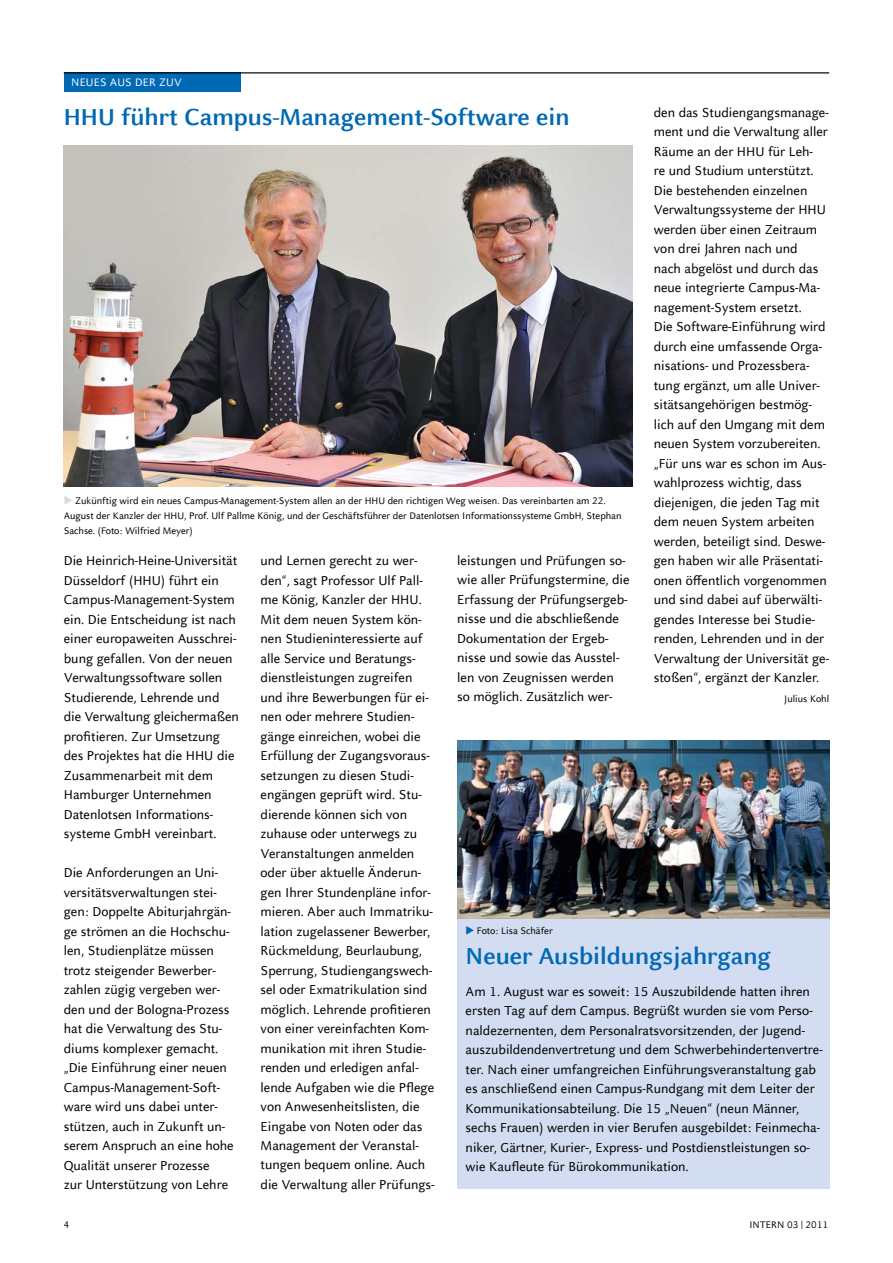
<style>
.page{position:relative;width:893px;height:1263px;background:#fff}
.page>*{position:absolute;margin:0;border:0;box-sizing:border-box;transform-origin:0 0}
.t1{font:700 25.5px "Celeste Sans Offc Pro";color:#0069b4}
.t2{font:14.25px/19.5px "Celeste Sans Offc Pro";color:#000}
.t3{font:12px "Celeste Sans Offc Pro";letter-spacing:.015em;color:#fff}
.t4{font:10.5px/14.7px "Celeste Sans Offc Pro";color:#000}
.s1{color:#dadada}
.s2{color:#0069b4}
</style>
<div class="page">
<div style="left:457px;top:918px;width:372px;height:271px;background:#d3ddf2"></div>
<div style="left:64px;top:72px;width:177px;height:20px;background:#0069b4"></div>
<hr style="left:64px;top:72px;width:765px;height:1px;background:#000">
<img style="left:457px;top:740px;width:372px;height:178px">
<img style="left:64px;top:145px;width:568px;height:342px">
<p class="t3" style="left:71px;top:75px;width:112px">NEUES AUS DER ZUV</p>
<p class="t2" style="left:654px;top:102px;width:177px">den das Studiengangsmanage&shy;ment und die Verwaltung aller<br>Räume an der HHU für Leh-<br>re und Studium unterstützt.<br>Die bestehenden einzelnen<br>Verwaltungssysteme der HHU werden über einen Zeitraum von drei Jahren nach und<br>nach abgelöst und durch das neue integrierte Campus-Ma&shy;nagement-System ersetzt.<br>Die Software-Einführung wird durch eine umfassende Orga&shy;nisations- und Prozessbera&shy;tung ergänzt, um alle Univer&shy;sitätsangehörigen bestmög&shy;lich auf den Umgang mit dem neuen System vorzubereiten. „Für uns war es schon im Aus&shy;wahlprozess wichtig, dass diejenigen, die jeden Tag mit dem neuen System arbeiten werden, beteiligt sind. Deswe&shy;gen haben wir alle Präsentati&shy;onen öffentlich vorgenommen und sind dabei auf überwälti&shy;gendes Interesse bei Studie&shy;renden, Lehrenden und in der<br>Verwaltung der Universität ge&shy;stoßen“, ergänzt der Kanzler.</p>
<p class="t4" style="left:784px;top:691px;width:46px">Julius Kohl</p>
<h1 class="t1" style="left:64px;top:101px;width:507px">HHU führt Campus-Management-Software ein</h1>
<p class="t4" style="left:64px;top:493px;width:559px"><span class="s1">◆</span> Zukünftig wird ein neues Campus-Management-System allen an der HHU den richtigen Weg weisen. Das vereinbarten am 22.<br>August der Kanzler der HHU, Prof. Ulf Pallme König, und der Geschäftsführer der Datenlotsen Informationssysteme GmbH, Stephan<br>Sachse. (Foto: Wilfried Meyer)</p>
<p class="t2" style="left:64px;top:551px;width:177px">Die Heinrich-Heine-Universität<br>Düsseldorf (HHU) führt ein<br>Campus-Management-System ein. Die Entscheidung ist nach einer europaweiten Ausschrei&shy;bung gefallen. Von der neuen<br>Verwaltungssoftware sollen<br>Studierende, Lehrende und die Verwaltung gleichermaßen profitieren. Zur Umsetzung des Projektes hat die HHU die<br>Zusammenarbeit mit dem<br>Hamburger Unternehmen<br>Datenlotsen Informations&shy;systeme GmbH vereinbart.</p>
<p class="t2" style="left:64px;top:862px;width:171px">Die Anforderungen an Uni&shy;versitätsverwaltungen stei&shy;gen: Doppelte Abiturjahrgän&shy;ge strömen an die Hochschu&shy;len, Studienplätze müssen trotz steigender Bewerber&shy;zahlen zügig vergeben wer&shy;den und der Bologna-Prozess hat die Verwaltung des Stu&shy;diums komplexer gemacht. „Die Einführung einer neuen<br>Campus-Management-Soft&shy;ware wird uns dabei unter&shy;stützen, auch in Zukunft un&shy;serem Anspruch an eine hohe<br>Qualität unserer Prozesse<br>zur Unterstützung von Lehre</p>
<p class="t2" style="left:261px;top:550px;width:175px">und Lernen gerecht zu wer&shy;den“, sagt Professor Ulf Pall&shy;me König, Kanzler der HHU.<br>Mit dem neuen System kön&shy;nen Studieninteressierte auf alle Service und Beratungs&shy;dienstleistungen zugreifen und ihre Bewerbungen für ei&shy;nen oder mehrere Studien&shy;gänge einreichen, wobei die<br>Erfüllung der Zugangsvoraus&shy;setzungen zu diesen Studi&shy;engängen geprüft wird. Stu&shy;dierende können sich von zuhause oder unterwegs zu<br>Veranstaltungen anmelden oder über aktuelle Änderun&shy;gen Ihrer Stundenpläne infor&shy;mieren. Aber auch Immatriku&shy;lation zugelassener Bewerber,<br>Rückmeldung, Beurlaubung,<br>Sperrung, Studiengangswech&shy;sel oder Exmatrikulation sind möglich. Lehrende profitieren von einer vereinfachten Kom&shy;munikation mit ihren Studie&shy;renden und erledigen anfal&shy;lende Aufgaben wie die Pflege von Anwesenheitslisten, die<br>Eingabe von Noten oder das<br>Management der Veranstal&shy;tungen bequem online. Auch die Verwaltung aller Prüfungs-</p>
<p class="t2" style="left:457px;top:550px;width:174px">leistungen und Prüfungen so&shy;wie aller Prüfungstermine, die<br>Erfassung der Prüfungsergeb&shy;nisse und die abschließende<br>Dokumentation der Ergeb&shy;nisse und sowie das Ausstel&shy;len von Zeugnissen werden so möglich. Zusätzlich wer-</p>
<p class="t4" style="left:466px;top:922px;width:89px"><span class="s2">◆</span> Foto: Lisa Schäfer</p>
<h1 class="t1" style="left:466px;top:939px;width:307px">Neuer Ausbildungsjahrgang</h1>
<p class="t2" style="left:466px;top:981px;width:359px">Am 1. August war es soweit: 15 Auszubildende hatten ihren ersten Tag auf dem Campus. Begrüßt wurden sie vom Perso&shy;naldezernenten, dem Personalratsvorsitzenden, der Jugend&shy;auszubildendenvertretung und dem Schwerbehindertenvertre&shy;ter. Nach einer umfangreichen Einführungsveranstaltung gab es anschließend einen Campus-Rundgang mit dem Leiter der Kommunikationsabteilung. Die 15 „Neuen“ (neun Männer, sechs Frauen) werden in vier Berufen ausgebildet: Feinmecha&shy;niker, Gärtner, Kurier-, Express- und Postdienstleistungen so&shy;wie Kaufleute für Bürokommunikation.</p>
<p class="t4" style="left:64px;top:1217px;width:7px">4</p>
<p class="t4" style="left:749px;top:1217px;width:80px">INTERN 03 | 2011</p>
</div>
